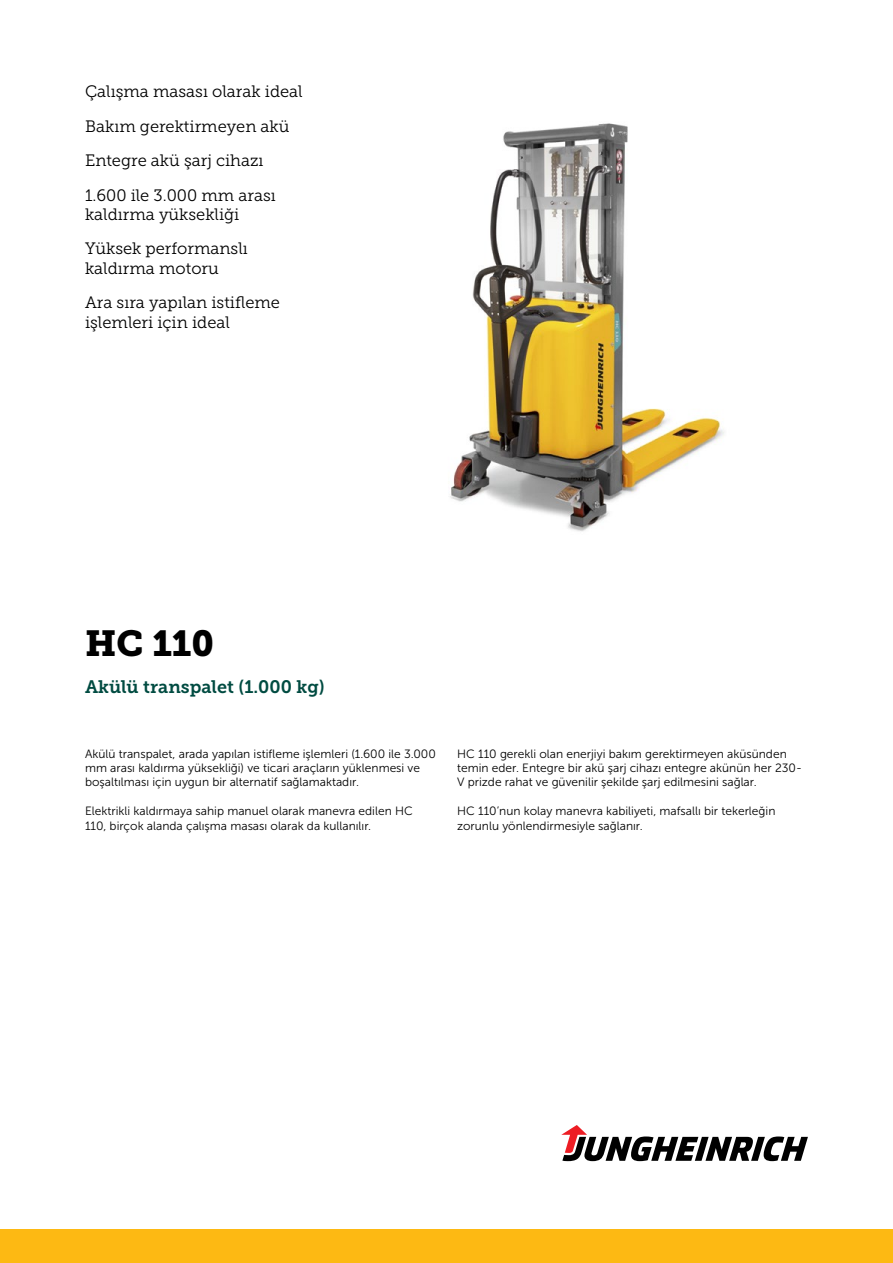
<style>
.page{position:relative;width:893px;height:1263px;background:#fff}
.page>*{position:absolute;margin:0;border:0;box-sizing:border-box;transform-origin:0 0}
.t1{font:36px "Museo JH Slab 900";color:#000}
.t2{font:18px "Museo JH Slab 700";color:#004b41}
.t3{font:16.5px/34.3px "Museo JH Slab 300";color:#000}
.t4{font:12px/14.4px "Museo JH Sans 300";color:#000}
</style>
<div class="page">
<div style="left:0;top:1229px;width:893px;height:34px;background:#fdb913"></div>
<svg style="left:561px;top:1125px;width:247px;height:36px"></svg>
<img style="left:450px;top:123px;width:274px;height:409px">
<h3 class="t3" style="left:85px;top:75px;width:219px">Çalışma masası olarak ideal<br>Bakım gerektirmeyen akü<br>Entegre akü şarj cihazı<br>1.600 ile 3.000 mm arası</h3>
<h3 class="t3" style="left:85px;top:197px;width:164px">kaldırma yüksekliği<br>Yüksek performanslı</h3>
<h3 class="t3" style="left:85px;top:251px;width:196px">kaldırma motoru<br>Ara sıra yapılan istifleme</h3>
<h3 class="t3" style="left:85px;top:305px;width:146px">işlemleri için ideal</h3>
<h1 class="t1" style="left:85px;top:623px;width:130px">HC 110</h1>
<h2 class="t2" style="left:85px;top:677px;width:241px">Akülü transpalet (1.000 kg)</h2>
<p class="t4" style="left:85px;top:746px;width:352px">Akülü transpalet, arada yapılan istifleme işlemleri (1.600 ile 3.000 mm arası kaldırma yüksekliği) ve ticari araçların yüklenmesi ve boşaltılması için uygun bir alternatif sağlamaktadır.</p>
<p class="t4" style="left:85px;top:804px;width:329px">Elektrikli kaldırmaya sahip manuel olarak manevra edilen HC<br>110, birçok alanda çalışma masası olarak da kullanılır.</p>
<p class="t4" style="left:457px;top:746px;width:346px">HC 110 gerekli olan enerjiyi bakım gerektirmeyen aküsünden temin eder. Entegre bir akü şarj cihazı entegre akünün her 230-<br>V prizde rahat ve güvenilir şekilde şarj edilmesini sağlar.</p>
<p class="t4" style="left:457px;top:804px;width:320px">HC 110’nun kolay manevra kabiliyeti, mafsallı bir tekerleğin zorunlu yönlendirmesiyle sağlanır.</p>
</div>
